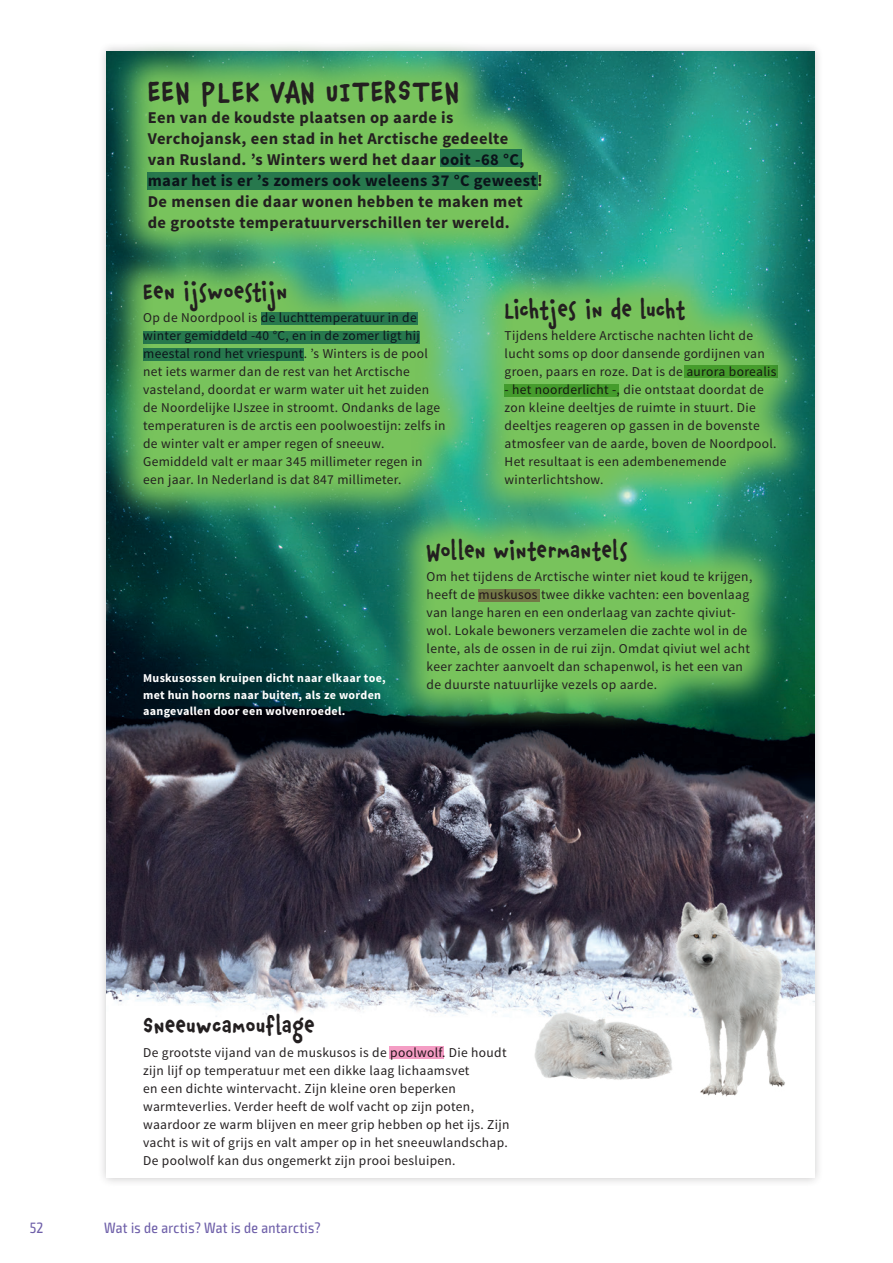
<style>
.page{position:relative;width:893px;height:1263px;background:#fff}
.page>*{position:absolute;margin:0;border:0;box-sizing:border-box;transform-origin:0 0}
.t1{font:700 31.5px "Chauncy Pro";letter-spacing:.025em;color:#231f20}
.t2{font:700 24px "Chauncy Pro";letter-spacing:.025em;color:#231f20}
.t3{font:700 24px "Chauncy Pro";letter-spacing:.005em;color:#231f20}
.t4{font:700 16.5px/21px "Source Sans Pro";letter-spacing:.025em;color:#231f20}
.t5{font:condensed 15px "Exo 2";letter-spacing:.025em;color:#6e5fa9}
.t6{font:13.5px/18px "Source Sans Pro";letter-spacing:.025em;color:#231f20}
.t7{font:700 12px/16.5px "Source Sans Pro";letter-spacing:.025em;color:#fff}
</style>
<div class="page">
<div style="left:97px;top:42px;width:727px;height:1145px;background:#231f20;opacity:.25"></div>
<img style="left:106px;top:51px;width:708px;height:1127px">
<svg style="left:108px;top:42px;width:473px;height:216px;background:#60ad67"></svg>
<svg style="left:104px;top:241px;width:381px;height:286px;background:#5bae65"></svg>
<svg style="left:465px;top:258px;width:351px;height:267px;background:#5bb36a"></svg>
<svg style="left:387px;top:498px;width:404px;height:233px;background:#51a35b"></svg>
<div style="left:440px;top:150px;width:82px;height:17px;background:#27784d"></div>
<div style="left:261px;top:313px;width:157px;height:12px;background:#27784d"></div>
<div style="left:143px;top:331px;width:277px;height:12px;background:#27784d"></div>
<div style="left:143px;top:348px;width:161px;height:13px;background:#27784d"></div>
<div style="left:148px;top:173px;width:390px;height:17px;background:#27784d"></div>
<div style="left:685px;top:365px;width:93px;height:13px;background:#459c2c"></div>
<div style="left:505px;top:384px;width:114px;height:13px;background:#459c2c"></div>
<div style="left:478px;top:589px;width:62px;height:13px;background:#727846"></div>
<div style="left:389px;top:1046px;width:55px;height:13px;background:#f49dc4"></div>
<h1 class="t1" style="left:148px;top:72px;width:313px">EEN PLEK VAN UITERSTEN</h1>
<p class="t4" style="left:148px;top:107px;width:397px">Een van de koudste plaatsen op aarde is Verchojansk, een stad in het Arctische gedeelte<br>van Rusland. ’s Winters werd het daar ooit -68 °C, maar het is er ’s zomers ook weleens 37 °C geweest!<br>De mensen die daar wonen hebben te maken met de grootste temperatuurverschillen ter wereld.</p>
<h2 class="t2" style="left:143px;top:278px;width:146px">Een ijswoestijn</h2>
<p class="t6" style="left:143px;top:309px;width:304px">Op de Noordpool is de luchttemperatuur in de winter gemiddeld -40 °C, en in de zomer ligt hij meestal rond het vriespunt. ’s Winters is de pool net iets warmer dan de rest van het Arctische vasteland, doordat er warm water uit het zuiden de Noordelijke IJszee in stroomt. Ondanks de lage temperaturen is de arctis een poolwoestijn: zelfs in de winter valt er amper regen of sneeuw.<br>Gemiddeld valt er maar 345 millimeter regen in een jaar. In Nederland is dat 847 millimeter.</p>
<h2 class="t3" style="left:505px;top:296px;width:182px">Lichtjes in de lucht</h2>
<p class="t6" style="left:505px;top:327px;width:273px">Tijdens heldere Arctische nachten licht de lucht soms op door dansende gordijnen van groen, paars en roze. Dat is de aurora borealis</p>
<p class="t6" style="left:505px;top:381px;width:274px">- het noorderlicht -, die ontstaat doordat de zon kleine deeltjes de ruimte in stuurt. Die deeltjes reageren op gassen in de bovenste atmosfeer van de aarde, boven de Noordpool.<br>Het resultaat is een adembenemende winterlichtshow.</p>
<p class="t7" style="left:143px;top:670px;width:244px">Muskusossen kruipen dicht naar elkaar toe, met hun hoorns naar buiten, als ze worden aangevallen door een wolvenroedel.</p>
<h2 class="t2" style="left:427px;top:536px;width:202px">Wollen wintermantels</h2>
<p class="t6" style="left:427px;top:568px;width:327px">Om het tijdens de Arctische winter niet koud te krijgen, heeft de muskusos twee dikke vachten: een bovenlaag van lange haren en een onderlaag van zachte qiviut&shy;wol. Lokale bewoners verzamelen die zachte wol in de lente, als de ossen in de rui zijn. Omdat qiviut wel acht keer zachter aanvoelt dan schapenwol, is het een van de duurste natuurlijke vezels op aarde.</p>
<h2 class="t2" style="left:143px;top:1012px;width:173px">Sneeuwcamouflage</h2>
<p class="t6" style="left:143px;top:1043px;width:368px">De grootste vijand van de muskusos is de poolwolf. Die houdt zijn lijf op temperatuur met een dikke laag lichaamsvet<br>en een dichte wintervacht. Zijn kleine oren beperken warmteverlies. Verder heeft de wolf vacht op zijn poten, waardoor ze warm blijven en meer grip hebben op het ijs. Zijn vacht is wit of grijs en valt amper op in het sneeuwlandschap.<br>De poolwolf kan dus ongemerkt zijn prooi besluipen.</p>
<p class="t5" style="left:30px;top:1219px;width:15px">52</p>
<p class="t5" style="left:104px;top:1219px;width:218px">Wat is de arctis? Wat is de antarctis?</p>
</div>
